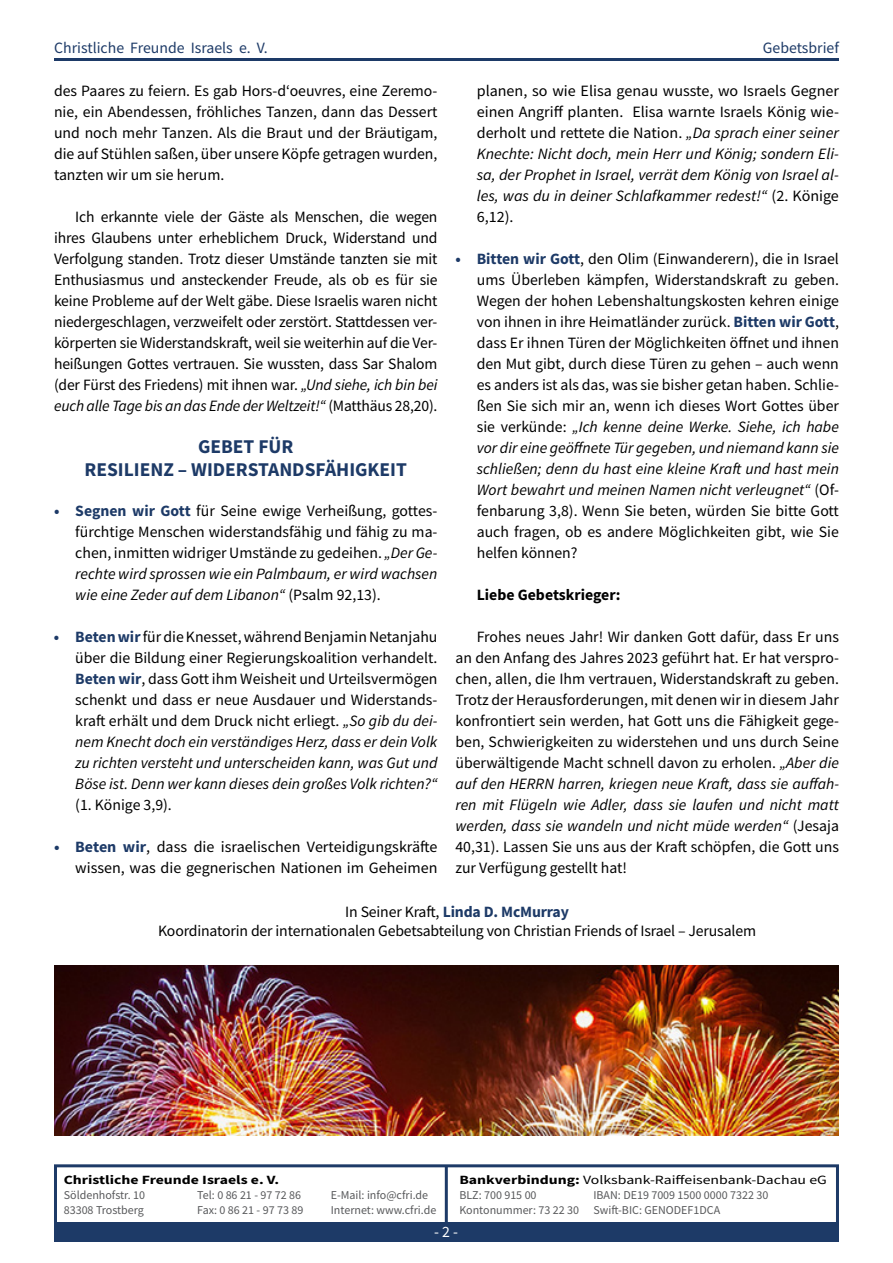
<style>
.page{position:relative;width:893px;height:1263px;background:#fff}
.page>*{position:absolute;margin:0;border:0;box-sizing:border-box;transform-origin:0 0}
.t1{font:700 19.5px/23.4px "Source Sans Pro";letter-spacing:.045em;color:#1d3a67;text-align:center}
.t2{font:15.75px/21px "Source Sans Pro";color:#000;text-align:justify}
.t3{font:italic 15.75px/21px "Source Sans Pro";color:#000;text-align:justify}
.t4{font:15.75px "Source Sans Pro";color:#1d3a67}
.t5{font:700 15.75px "Source Sans Pro";color:#000}
.t6{font:15.75px "Source Sans Pro";color:#fff}
.t7{font:12.6px "Source Sans Pro";color:#000;scale:1.25 1}
.t8{font:700 12.6px "Source Sans Pro";color:#000;scale:1.25 1}
.t9{font:12px/14.4px "Source Sans Pro";color:#58595b}
.s1{font-style:italic}
.s2{font-weight:700;color:#1d3a67}
.s3{font-style:normal}
.s4{font-weight:700}
</style>
<div class="page">
<hr style="left:54px;top:58px;width:785px;height:3px;background:#1d3a67">
<svg style="left:54px;top:1164px;width:785px;height:78px"></svg>
<hr style="left:445px;top:1165px;width:3px;height:59px;background:#1d3a67">
<img style="left:54px;top:965px;width:785px;height:170px">
<p class="t4" style="left:54px;top:38px;width:215px">Christliche Freunde Israels e. V.</p>
<p class="t4" style="left:763px;top:38px;width:78px">Gebetsbrief</p>
<p class="t2" style="left:54px;top:80px;width:385px">des Paares zu feiern. Es gab Hors-d‘oeuvres, eine Zeremo&shy;nie, ein Abendessen, fröhliches Tanzen, dann das Dessert und noch mehr Tanzen. Als die Braut und der Bräutigam, die auf Stühlen saßen, über unsere Köpfe getragen wurden, tanzten wir um sie herum.</p>
<p class="t2" style="left:54px;top:206px;width:385px;text-indent:21px">Ich erkannte viele der Gäste als Menschen, die wegen ihres Glaubens unter erheblichem Druck, Widerstand und Verfolgung standen. Trotz dieser Umstände tanzten sie mit Enthusiasmus und ansteckender Freude, als ob es für sie keine Probleme auf der Welt gäbe. Diese Israelis waren nicht niedergeschlagen, verzweifelt oder zerstört. Stattdessen ver&shy;körperten sie Widerstandskraft, weil sie weiterhin auf die Ver&shy;heißungen Gottes vertrauen. Sie wussten, dass Sar Shalom (der Fürst des Friedens) mit ihnen war. <span class="s1">„Und siehe, ich bin bei euch alle Tage bis an das Ende der Weltzeit!“</span> (Matthäus 28,20).</p>
<p class="t1" style="left:84px;top:435px;width:324px">Gebet für<br>Resilienz – Widerstandsfähigkeit</p>
<p class="t2" style="left:75px;top:500px;width:364px;text-indent:-21px"><span class="s2">• Segnen wir Gott</span> für Seine ewige Verheißung, gottes&shy;fürchtige Menschen widerstandsfähig und fähig zu ma&shy;chen, inmitten widriger Umstände zu gedeihen. <span class="s1">„Der Ge&shy;rechte wird sprossen wie ein Palmbaum, er wird wachsen wie eine Zeder auf dem Libanon“</span> (Psalm 92,13).</p>
<p class="t2" style="left:75px;top:626px;width:364px;text-indent:-21px"><span class="s2">• Beten wir</span> für die Knesset, während Benjamin Netanjahu über die Bildung einer Regierungskoalition verhandelt.<br><span class="s2">Beten wir</span>, dass Gott ihm Weisheit und Urteilsvermögen schenkt und dass er neue Ausdauer und Widerstands&shy;kraft erhält und dem Druck nicht erliegt. <span class="s1">„So gib du dei&shy;nem Knecht doch ein verständiges Herz, dass er dein Volk zu richten versteht und unterscheiden kann, was Gut und Böse ist. Denn wer kann dieses dein großes Volk richten?“</span></p>
<p class="t2" style="left:75px;top:794px;width:98px">(1. Könige 3,9).</p>
<p class="t2" style="left:54px;top:836px;width:385px;text-align:right"><span class="s2">• Beten wir</span>, dass die israelischen Verteidigungskräfte wissen, was die gegnerischen Nationen im Geheimen</p>
<p class="t3" style="left:477px;top:80px;width:364px"><span class="s3">planen, so wie Elisa genau wusste, wo Israels Gegner einen Angriff planten. Elisa warnte Israels König wie&shy;derholt und rettete die Nation.</span> „Da sprach einer seiner Knechte: Nicht doch, mein Herr und König; sondern Eli&shy;sa, der Prophet in Israel, verrät dem König von Israel al&shy;les, was du in deiner Schlafkammer redest!“ <span class="s3">(2. Könige 6,12).</span></p>
<p class="t2" style="left:477px;top:248px;width:364px;text-indent:-21px"><span class="s2">• Bitten wir Gott</span>, den Olim (Einwanderern), die in Israel ums Überleben kämpfen, Widerstandskraft zu geben.<br>Wegen der hohen Lebenshaltungskosten kehren einige von ihnen in ihre Heimatländer zurück. <span class="s2">Bitten wir Gott</span>, dass Er ihnen Türen der Möglichkeiten öffnet und ihnen den Mut gibt, durch diese Türen zu gehen – auch wenn es anders ist als das, was sie bisher getan haben. Schlie&shy;ßen Sie sich mir an, wenn ich dieses Wort Gottes über sie verkünde: <span class="s1">„Ich kenne deine Werke. Siehe, ich habe vor dir eine geöffnete Tür gegeben, und niemand kann sie schließen; denn du hast eine kleine Kraft und hast mein Wort bewahrt und meinen Namen nicht verleugnet“</span> (Of&shy;fenbarung 3,8). Wenn Sie beten, würden Sie bitte Gott auch fragen, ob es andere Möglichkeiten gibt, wie Sie helfen können?</p>
<p class="t5" style="left:477px;top:584px;width:145px">Liebe Gebetskrieger:</p>
<p class="t2" style="left:455px;top:626px;width:385px;text-indent:21px">Frohes neues Jahr! Wir danken Gott dafür, dass Er uns an den Anfang des Jahres 2023 geführt hat. Er hat verspro&shy;chen, allen, die Ihm vertrauen, Widerstandskraft zu geben.<br>Trotz der Herausforderungen, mit denen wir in diesem Jahr konfrontiert sein werden, hat Gott uns die Fähigkeit gege&shy;ben, Schwierigkeiten zu widerstehen und uns durch Seine überwältigende Macht schnell davon zu erholen. <span class="s1">„Aber die auf den HERRN harren, kriegen neue Kraft, dass sie auffah&shy;ren mit Flügeln wie Adler, dass sie laufen und nicht matt werden, dass sie wandeln und nicht müde werden“</span> (Jesaja 40,31). Lassen Sie uns aus der Kraft schöpfen, die Gott uns zur Verfügung gestellt hat!</p>
<p class="t2" style="left:158px;top:902px;width:599px;line-height:18.9px;text-align:center">In Seiner Kraft, <span class="s2">Linda D. McMurray<br></span>Koordinatorin der internationalen Gebetsabteilung von Christian Friends of Israel – Jerusalem</p>
<p class="t8" style="left:64px;top:1172px;width:174px">Christliche Freunde Israels e. V.</p>
<p class="t9" style="left:64px;top:1188px;width:83px">Söldenhofstr. 10<br>83308 Trostberg</p>
<p class="t9" style="left:197px;top:1188px;width:108px">Tel: 0 86 21 - 97 72 86<br>Fax: 0 86 21 - 97 73 89</p>
<p class="t9" style="left:331px;top:1188px;width:107px">E-Mail: info@cfri.de<br>Internet: www.cfri.de</p>
<p class="t7" style="left:459px;top:1172px;width:295px"><span class="s4">Bankverbindung:</span> Volksbank-Raiffeisenbank-Dachau eG</p>
<p class="t9" style="left:593px;top:1188px;width:176px">IBAN: DE19 7009 1500 0000 7322 30<br>Swift-BIC: GENODEF1DCA</p>
<p class="t9" style="left:459px;top:1188px;width:121px">BLZ: 700 915 00<br>Kontonummer: 73 22 30</p>
<p class="t6" style="left:434px;top:1222px;width:25px">- 2 -</p>
</div>
